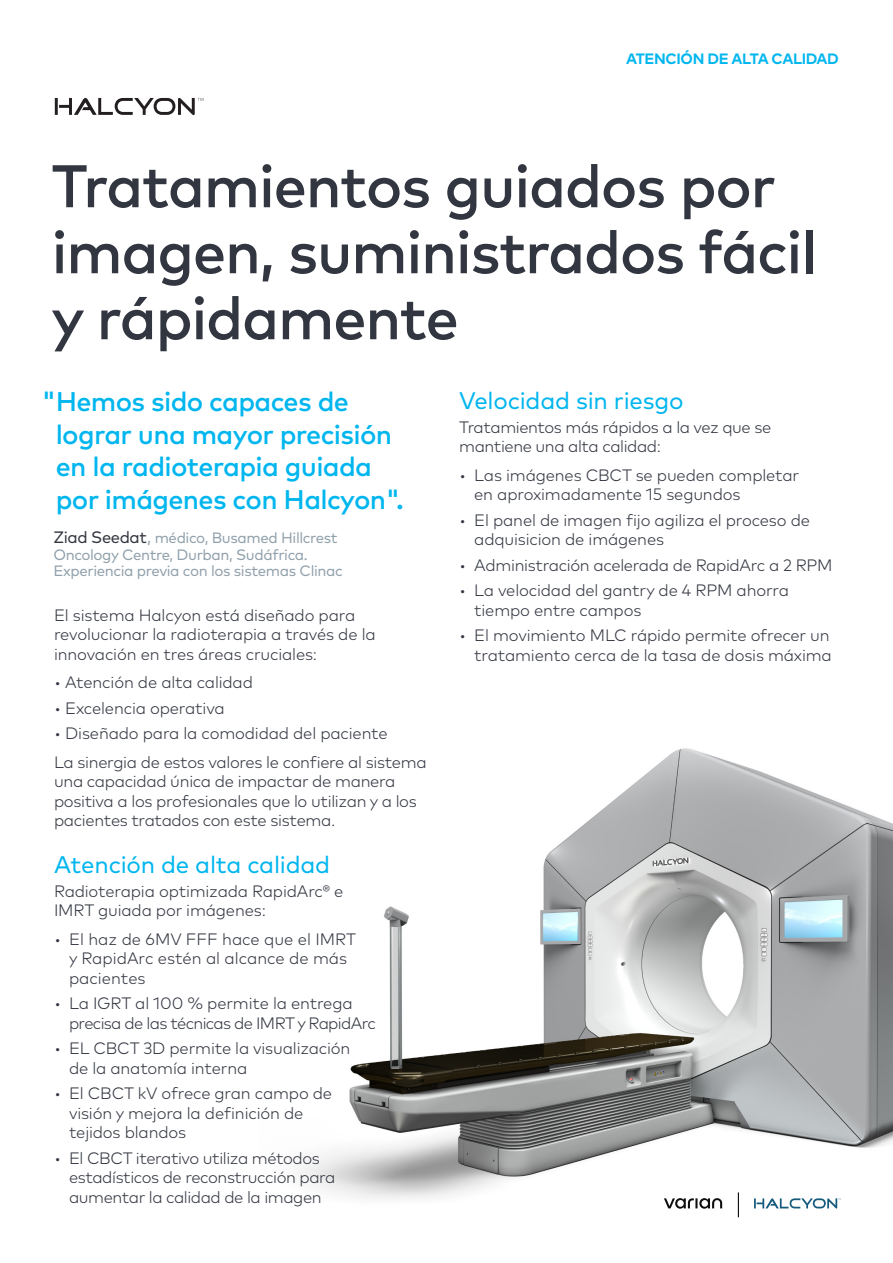
<style>
.page{position:relative;width:893px;height:1263px;background:#fff}
.page>*{position:absolute;margin:0;border:0;box-sizing:border-box;transform-origin:0 0}
.t1{font:500 60px/66px "Mark OT";letter-spacing:-.025em;color:#323640}
.Quote1{font:500 27px/32.4px "Mark OT";letter-spacing:-.025em;color:#00b6ef}
.Sub_1{font:24px "Mark OT";letter-spacing:-.01em;color:#00b6ef}
.bullets1{font:300 16.5px/19.5px "Mark OT";letter-spacing:-.01em;color:#323640}
.Body1{font:300 16.5px/19.5px "Mark OT";letter-spacing:-.02em;color:#323640}
.bullets_last{font:300 16.5px/19.5px "Mark OT";letter-spacing:-.025em;color:#323640}
.bullets1-2{font:300 16.5px/19.5px "Mark OT";letter-spacing:-.04em;color:#323640}
.Quote1-2{font:15px/16.5px "Mark OT";letter-spacing:-.025em;color:#91a1ac}
.Quote1-3{font:700 15px "Mark OT";letter-spacing:-.025em;color:#00b6ef}
.s1{font-size:16.5px;color:#323640}
.s2{font-size:16.5px}
</style>
<div class="page">
<img style="left:301px;top:748px;width:592px;height:470px">
<svg style="left:55px;top:98px;width:148px;height:17px"></svg>
<svg style="left:664px;top:1198px;width:58px;height:11px"></svg>
<svg style="left:738px;top:1192px;width:1px;height:25px"></svg>
<svg style="left:754px;top:1198px;width:87px;height:10px"></svg>
<p class="Quote1-3" style="left:626px;top:49px;width:214px">ATENCIÓN DE ALTA CALIDAD</p>
<p class="t1" style="left:52px;top:152px;width:767px">Tratamientos guiados por imagen, suministrados fácil y rápidamente</p>
<p class="Quote1" style="left:56px;top:385px;width:349px;text-indent:-14px">"Hemos sido capaces de lograr una mayor precisión en la radioterapia guiada por imágenes con Halcyon".</p>
<p class="Quote1-2" style="left:53px;top:529px;width:291px"><span class="s1">Ziad Seedat</span><span class="s2">,</span> médico, Busamed Hillcrest<br>Oncology Centre, Durban, Sudáfrica.<br>Experiencia previa con los sistemas Clinac</p>
<p class="Body1" style="left:54px;top:605px;width:323px">El sistema Halcyon está diseñado para revolucionar la radioterapia a través de la innovación en tres áreas cruciales:</p>
<p class="bullets1" style="left:54px;top:672px;width:200px">• Atención de alta calidad</p>
<p class="bullets1" style="left:54px;top:698px;width:172px">• Excelencia operativa</p>
<p class="bullets_last" style="left:54px;top:723px;width:335px">• Diseñado para la comodidad del paciente</p>
<p class="Body1" style="left:54px;top:752px;width:374px">La sinergia de estos valores le confiere al sistema una capacidad única de impactar de manera positiva a los profesionales que lo utilizan y a los pacientes tratados con este sistema.</p>
<p class="Sub_1" style="left:54px;top:849px;width:278px">Atención de alta calidad</p>
<p class="Body1" style="left:54px;top:881px;width:291px">Radioterapia optimizada RapidArc® e<br>IMRT guiada por imágenes:</p>
<p class="bullets1" style="left:69px;top:929px;width:289px;text-indent:-15px">• El haz de 6MV FFF hace que el IMRT y RapidArc estén al alcance de más pacientes</p>
<p class="bullets1-2" style="left:69px;top:993px;width:308px;text-indent:-15px">• La IGRT al 100 % permite la entrega precisa de las técnicas de IMRT y RapidArc</p>
<p class="bullets1" style="left:69px;top:1038px;width:283px;text-indent:-15px">• EL CBCT 3D permite la visualización de la anatomía interna</p>
<p class="bullets1" style="left:69px;top:1083px;width:265px;text-indent:-15px">• El CBCT kV ofrece gran campo de visión y mejora la definición de tejidos blandos</p>
<p class="bullets_last" style="left:69px;top:1148px;width:268px;text-indent:-15px">• El CBCT iterativo utiliza métodos estadísticos de reconstrucción para aumentar la calidad de la imagen</p>
<p class="Sub_1" style="left:459px;top:386px;width:226px">Velocidad sin riesgo</p>
<p class="Body1" style="left:459px;top:417px;width:314px">Tratamientos más rápidos a la vez que se mantiene una alta calidad:</p>
<p class="bullets1" style="left:474px;top:465px;width:327px;text-indent:-15px">• Las imágenes CBCT se pueden completar en aproximadamente 15 segundos</p>
<p class="bullets1" style="left:474px;top:510px;width:337px;text-indent:-15px">• El panel de imagen fijo agiliza el proceso de adquisicion de imágenes</p>
<p class="bullets1" style="left:459px;top:555px;width:375px">• Administración acelerada de RapidArc a 2 RPM</p>
<p class="bullets1" style="left:474px;top:581px;width:316px;text-indent:-15px">• La velocidad del gantry de 4 RPM ahorra tiempo entre campos</p>
<p class="bullets1" style="left:459px;top:626px;width:374px;text-align:right">• El movimiento MLC rápido permite ofrecer un tratamiento cerca de la tasa de dosis máxima</p>
</div>
